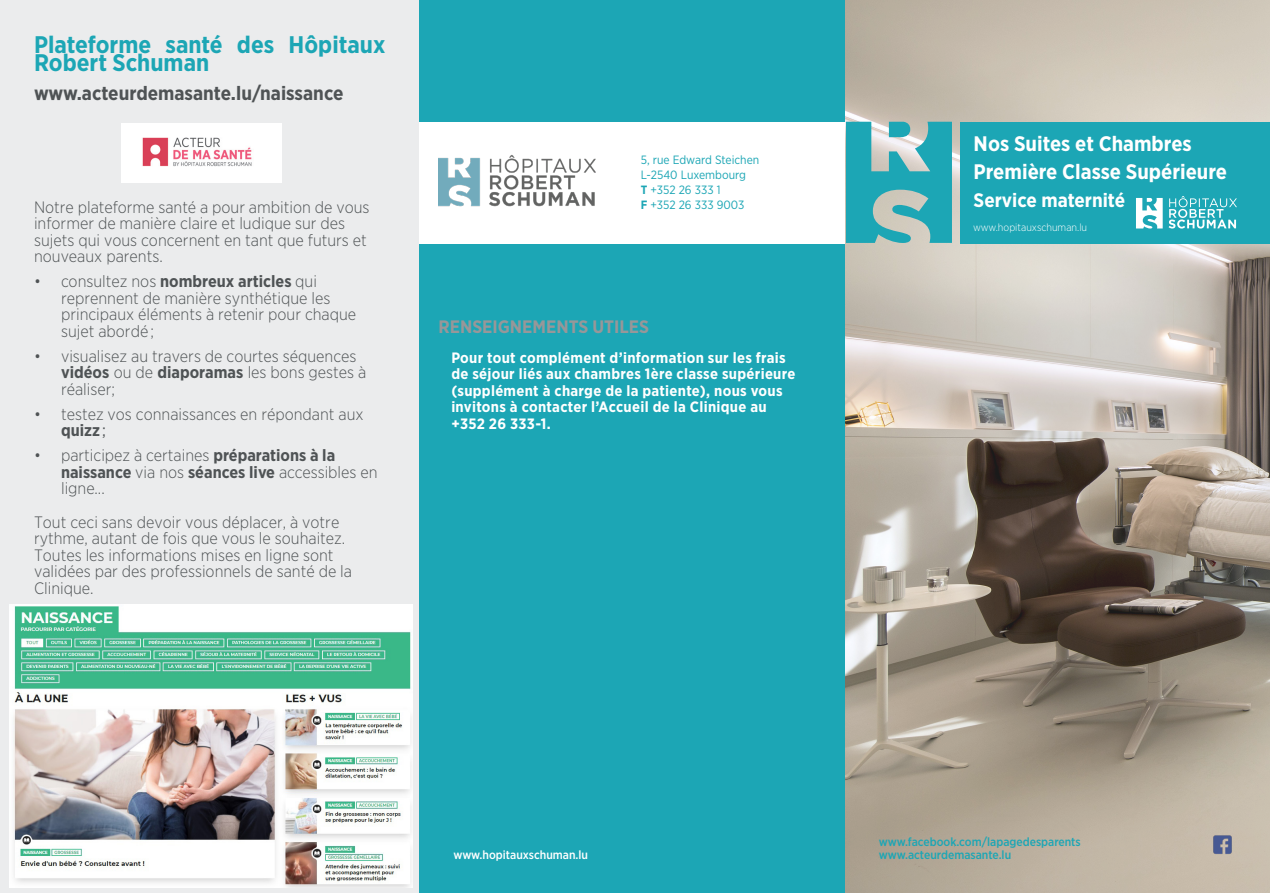
<style>
.page{position:relative;width:1270px;height:893px;background:#fff}
.page>*{position:absolute;margin:0;border:0;box-sizing:border-box;transform-origin:0 0}
.t1{font:700 24px/18px "Gotham Narrow";color:#1ca6b5}
.t2{font:700 21px "Gotham Narrow";color:#fff}
.t3{font:700 19.5px "Gotham Narrow";color:#4f5355}
.t4{font:700 19.5px "Gotham Narrow";color:#fff}
.t5{font:700 18px "Gotham Narrow";color:#979799}
.t6{font:300 16.5px/16.5px "Gotham Narrow";color:#4f5355}
.t7{font:700 15px/16.5px "Gotham Narrow";letter-spacing:.02em;color:#fff}
.t8{font:12px/15px "Gotham Narrow";color:#1ca6b5}
.t9{font:500 12px "Gotham Narrow";color:#1ca6b5}
.t10{font:500 12px "Gotham Narrow";color:#fff}
.t11{font:300 10.5px "Gotham Narrow";color:#fff}
.s1{font-weight:700}
.s2{font-weight:400}
</style>
<div class="page">
<img style="left:845px;top:0;width:424px;height:893px">
<div style="left:0;top:0;width:419px;height:893px;background:#ebeced"></div>
<div style="left:419px;top:0;width:425px;height:893px;background:#1ca6b5"></div>
<div style="left:419px;top:122px;width:425px;height:121px;background:#fff"></div>
<img style="left:1207px;top:831px;width:29px;height:28px">
<svg style="left:845px;top:122px;width:106px;height:121px;background:#57b3ba"></svg>
<div style="left:960px;top:122px;width:309px;height:121px;background:#1ca6b5"></div>
<img style="left:438px;top:155px;width:157px;height:52px">
<img style="left:10px;top:605px;width:402px;height:283px">
<img style="left:121px;top:123px;width:160px;height:60px">
<svg style="left:1136px;top:198px;width:26px;height:30px"></svg>
<svg style="left:1168px;top:196px;width:68px;height:33px"></svg>
<p class="t1" style="left:34px;top:36px;width:353px">Plateforme santé des Hôpitaux<br>Robert Schuman</p>
<p class="t3" style="left:34px;top:81px;width:311px">www.acteurdemasante.lu/naissance</p>
<p class="t6" style="left:34px;top:198px;width:337px">Notre plateforme santé a pour ambition de vous informer de manière claire et ludique sur des sujets qui vous concernent en tant que futurs et nouveaux parents.</p>
<p class="t6" style="left:61px;top:273px;width:297px;text-indent:-27px">• consultez nos <span class="s1">nombreux articles</span> qui reprennent de manière synthétique les principaux éléments à retenir pour chaque sujet abordé ;</p>
<p class="t6" style="left:61px;top:347px;width:307px;text-indent:-27px">• visualisez au travers de courtes séquences <span class="s1">vidéos</span> ou de <span class="s1">diaporamas</span> les bons gestes à réaliser;</p>
<p class="t6" style="left:61px;top:405px;width:304px;text-indent:-27px">• testez vos connaissances en répondant aux <span class="s1">quizz</span> <span class="s2">;</span></p>
<p class="t6" style="left:61px;top:447px;width:318px;text-indent:-27px">• participez à certaines <span class="s1">préparations à la naissance</span> via nos <span class="s1">séances live</span> accessibles en ligne...</p>
<p class="t6" style="left:34px;top:513px;width:319px">Tout ceci sans devoir vous déplacer, à votre rythme, autant de fois que vous le souhaitez.<br>Toutes les informations mises en ligne sont validées par des professionnels de santé de la Clinique.</p>
<p class="t8" style="left:640px;top:152px;width:120px">5, rue Edward Steichen<br>L-2540 Luxembourg</p>
<p class="t8" style="left:640px;top:182px;width:105px"><span class="s1">T</span> +352 26 333 1<br><span class="s1">F</span> +352 26 333 9003</p>
<p class="t5" style="left:438px;top:315px;width:212px">RENSEIGNEMENTS UTILES</p>
<p class="t7" style="left:451px;top:349px;width:345px">Pour tout complément d’information sur les frais de séjour liés aux chambres 1ère classe supérieure (supplément à charge de la patiente), nous vous invitons à contacter l’Accueil de la Clinique au +352 26 333-1.</p>
<p class="t2" style="left:973px;top:130px;width:219px">Nos Suites et Chambres</p>
<p class="t2" style="left:973px;top:158px;width:255px">Première Classe Supérieure</p>
<p class="t4" style="left:973px;top:188px;width:153px">Service maternité</p>
<p class="t11" style="left:972px;top:221px;width:116px">www.hopitauxschuman.lu</p>
<p class="t10" style="left:453px;top:847px;width:136px">www.hopitauxschuman.lu</p>
<p class="t9" style="left:878px;top:834px;width:203px">www.facebook.com/lapagedesparents</p>
<p class="t9" style="left:878px;top:847px;width:134px">www.acteurdemasante.lu</p>
</div>
